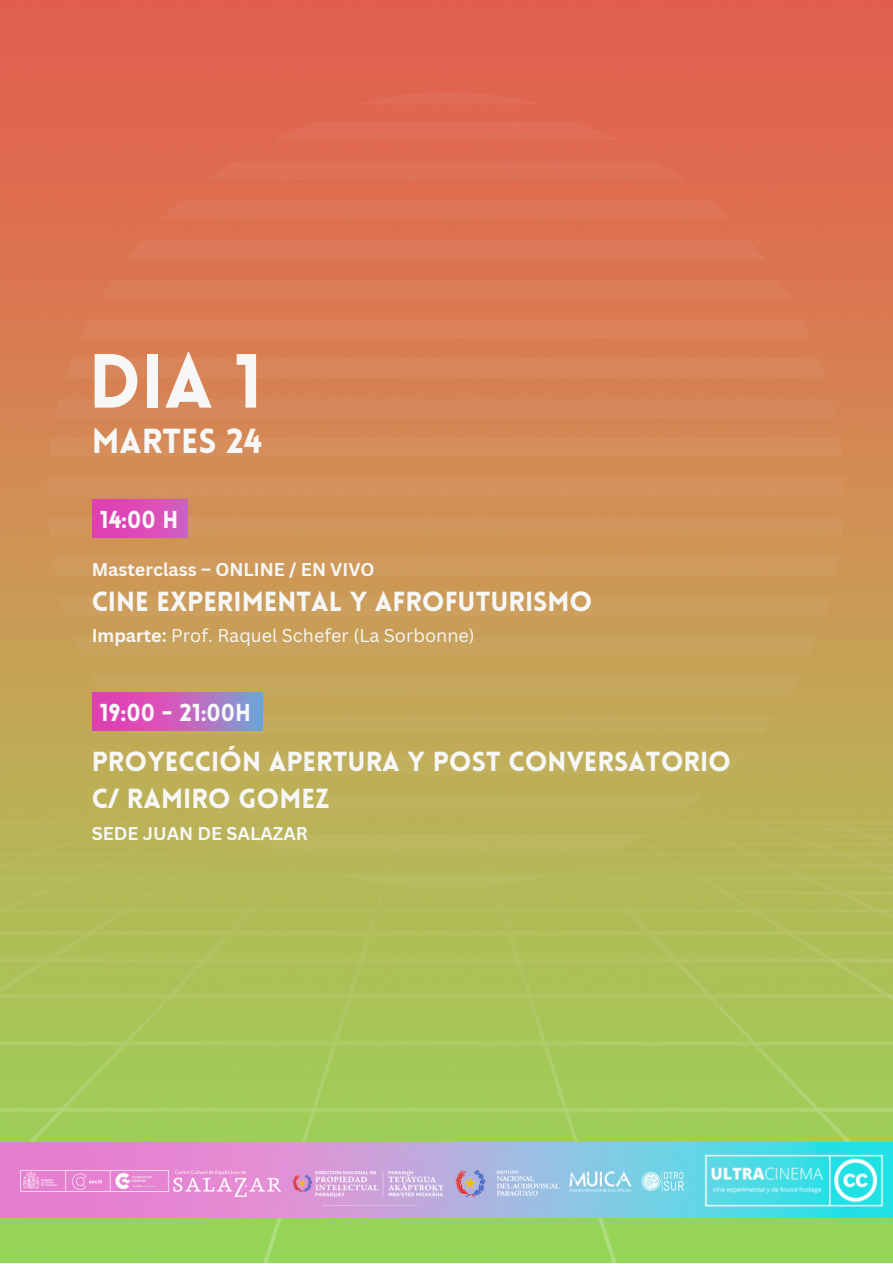
<style>
.page{position:relative;width:893px;height:1264px;background:#fff}
.page>*{position:absolute;margin:0;border:0;box-sizing:border-box;transform-origin:0 0}
.t1{font:900 75px "Lovelo";color:#f7f7f7}
.t2{font:900 34.05px "Lovelo";color:#f7f7f7}
.t3{font:900 27px/37px "Lovelo";color:#f7f7f7}
.t4{font:900 24px "Lovelo";color:#f7f7f7}
.t5{font:700 18px "Canva Sans";color:#f7f7f7}
.t6{font:18px "Canva Sans";color:#f7f7f7}
.s1{font-weight:700}
</style>
<div class="page">
<img style="left:0;top:0;width:892px;height:822px">
<img style="left:0;top:822px;width:892px;height:440px">
<div style="left:116px;top:715px;width:659px;height:19px;background:#c3ab5d"></div>
<div style="left:336px;top:873px;width:218px;height:15px;background:#b7bb5e"></div>
<div style="left:61px;top:596px;width:769px;height:19px;background:#cc9e5d"></div>
<div style="left:92px;top:675px;width:707px;height:20px;background:#c6a85d"></div>
<div style="left:74px;top:636px;width:743px;height:19px;background:#c9a35d"></div>
<div style="left:187px;top:794px;width:517px;height:19px;background:#beb35d"></div>
<div style="left:160px;top:200px;width:570px;height:20px;background:#de7457"></div>
<div style="left:47px;top:477px;width:797px;height:20px;background:#d5925c"></div>
<div style="left:243px;top:834px;width:405px;height:19px;background:#bbb75d"></div>
<div style="left:146px;top:755px;width:598px;height:19px;background:#c0af5d"></div>
<div style="left:100px;top:280px;width:691px;height:19px;background:#db7c59"></div>
<div style="left:206px;top:161px;width:479px;height:19px;background:#e07157"></div>
<div style="left:126px;top:240px;width:639px;height:19px;background:#dd7959"></div>
<div style="left:271px;top:121px;width:349px;height:19px;background:#e16e57"></div>
<div style="left:52px;top:557px;width:787px;height:19px;background:#cf9a5c"></div>
<div style="left:80px;top:319px;width:731px;height:19px;background:#db815a"></div>
<div style="left:49px;top:438px;width:793px;height:19px;background:#d68e5b"></div>
<div style="left:48px;top:517px;width:795px;height:19px;background:#d2975d"></div>
<div style="left:55px;top:398px;width:781px;height:20px;background:#d7885b"></div>
<div style="left:65px;top:359px;width:761px;height:19px;background:#d8855a"></div>
<div style="left:355px;top:92px;width:188px;height:13px;background:#e16c57"></div>
<img style="left:92px;top:499px;width:96px;height:39px">
<img style="left:92px;top:692px;width:170px;height:39px">
<img style="left:0;top:1142px;width:689px;height:75px">
<img style="left:4px;top:1147px;width:558px;height:58px">
<img style="left:563px;top:1166px;width:125px;height:32px">
<img style="left:689px;top:1142px;width:203px;height:79px">
<p class="t1" style="left:89px;top:351px;width:175px">DIA 1</p>
<p class="t2" style="left:92px;top:427px;width:172px">MARTES 24</p>
<p class="t4" style="left:100px;top:510px;width:80px">14:00 H</p>
<p class="t5" style="left:92px;top:556px;width:284px">Masterclass – ONLINE / EN VIVO</p>
<p class="t3" style="left:92px;top:585px;width:502px">CINE EXPERIMENTAL Y AFROFUTURISMO</p>
<p class="t6" style="left:92px;top:623px;width:384px"><span class="s1">Imparte:</span> Prof. Raquel Schefer (La Sorbonne)</p>
<p class="t4" style="left:100px;top:703px;width:153px">19:00 - 21:00H</p>
<p class="t3" style="left:92px;top:745px;width:641px">PROYECCIÓN APERTURA Y POST CONVERSATORIO<br>C/ RAMIRO GOMEZ</p>
<p class="t5" style="left:92px;top:821px;width:218px">SEDE JUAN DE SALAZAR</p>
</div>
